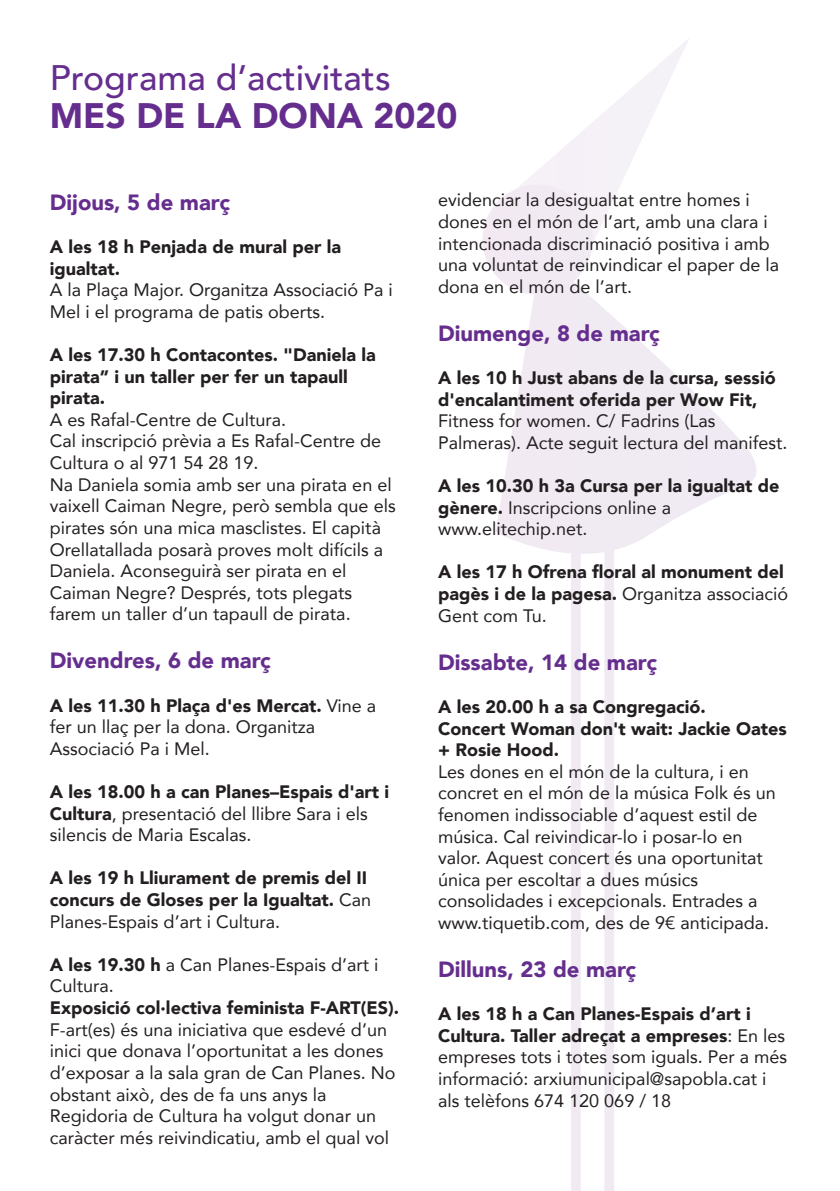
<style>
.page{position:relative;width:840px;height:1191px;background:#fff}
.page>*{position:absolute;margin:0;border:0;box-sizing:border-box;transform-origin:0 0}
.t1{font:500 35.4px "Avenir";color:#652e8e}
.t2{font:900 35.4px "Avenir";color:#652e8e}
.t3{font:900 22px "Avenir";color:#652e8e}
.t4{font:18px/21.6px "Avenir";color:#231f20}
.t5{font:900 18px/21.6px "Avenir";color:#231f20}
.s1{font-weight:900}
.s2{font-weight:400}
</style>
<div class="page">
<svg style="left:527px;top:39px;width:162px;height:141px"></svg>
<svg style="left:482px;top:180px;width:274px;height:1011px"></svg>
<h1 class="t1" style="left:50px;top:47px;width:342px">Programa d’activitats</h1>
<h1 class="t2" style="left:50px;top:85px;width:409px">MES DE LA DONA 2020</h1>
<p class="t3" style="left:50px;top:183px;width:182px">Dijous, 5 de març</p>
<p class="t5" style="left:50px;top:235px;width:292px">A les 18 h Penjada de mural per la igualtat.</p>
<p class="t4" style="left:50px;top:279px;width:344px">A la Plaça Major. Organitza Associació Pa i<br>Mel i el programa de patis oberts.</p>
<p class="t5" style="left:50px;top:343px;width:327px">A les 17.30 h Contacontes. "Daniela la pirata” i un taller per fer un tapaull pirata.</p>
<p class="t4" style="left:50px;top:408px;width:347px">A es Rafal-Centre de Cultura.<br>Cal inscripció prèvia a Es Rafal-Centre de Cultura o al 971 54 28 19.<br>Na Daniela somia amb ser una pirata en el vaixell Caiman Negre, però sembla que els pirates són una mica masclistes. El capità Orellatallada posarà proves molt difícils a Daniela. Aconseguirà ser pirata en el Caiman Negre? Després, tots plegats farem un taller d’un tapaull de pirata.</p>
<p class="t3" style="left:50px;top:642px;width:222px">Divendres, 6 de març</p>
<p class="t4" style="left:50px;top:694px;width:327px"><span class="s1">A les 11.30 h Plaça d'es Mercat.</span> Vine a fer un llaç per la dona. Organitza<br>Associació Pa i Mel.</p>
<p class="t4" style="left:50px;top:780px;width:340px"><span class="s1">A les 18.00 h a can Planes–Espais d'art i<br>Cultura</span>, presentació del llibre Sara i els silencis de Maria Escalas.</p>
<p class="t5" style="left:50px;top:867px;width:322px">A les 19 h Lliurament de premis del II concurs de Gloses per la Igualtat. <span class="s2">Can<br>Planes-Espais d’art i Cultura.</span></p>
<p class="t4" style="left:50px;top:953px;width:330px"><span class="s1">A les 19.30 h</span> a Can Planes-Espais d’art i<br>Cultura.</p>
<p class="t5" style="left:50px;top:996px;width:351px">Exposició col·lectiva feminista F-ART(ES).</p>
<p class="t4" style="left:50px;top:1018px;width:347px">F-art(es) és una iniciativa que esdevé d’un inici que donava l’oportunitat a les dones d’exposar a la sala gran de Can Planes. No obstant això, des de fa uns anys la Regidoria de Cultura ha volgut donar un caràcter més reivindicatiu, amb el qual vol</p>
<p class="t4" style="left:438px;top:189px;width:342px">evidenciar la desigualtat entre homes i dones en el món de l’art, amb una clara i intencionada discriminació positiva i amb una voluntat de reinvindicar el paper de la dona en el món de l’art.</p>
<p class="t3" style="left:438px;top:314px;width:223px">Diumenge, 8 de març</p>
<p class="t5" style="left:438px;top:366px;width:339px">A les 10 h Just abans de la cursa, sessió d'encalantiment oferida per Wow Fit,</p>
<p class="t4" style="left:438px;top:410px;width:351px">Fitness for women. C/ Fadrins (Las<br>Palmeras). Acte seguit lectura del manifest.</p>
<p class="t5" style="left:438px;top:474px;width:343px">A les 10.30 h 3a Cursa per la igualtat de gènere. <span class="s2">Inscripcions online a www.elitechip.net.</span></p>
<p class="t5" style="left:438px;top:561px;width:351px">A les 17 h Ofrena floral al monument del pagès i de la pagesa. <span class="s2">Organitza associació<br>Gent com Tu.</span></p>
<p class="t3" style="left:438px;top:643px;width:220px">Dissabte, 14 de març</p>
<p class="t5" style="left:438px;top:695px;width:350px">A les 20.00 h a sa Congregació.<br>Concert Woman don't wait: Jackie Oates + Rosie Hood.</p>
<p class="t4" style="left:438px;top:760px;width:339px">Les dones en el món de la cultura, i en concret en el món de la música Folk és un fenomen indissociable d’aquest estil de música. Cal reivindicar-lo i posar-lo en valor. Aquest concert és una oportunitat única per escoltar a dues músics consolidades i excepcionals. Entrades a www.tiquetib.com, des de 9€ anticipada.</p>
<p class="t3" style="left:438px;top:950px;width:199px">Dilluns, 23 de març</p>
<p class="t4" style="left:438px;top:1002px;width:350px"><span class="s1">A les 18 h a Can Planes-Espais d’art i Cultura. Taller adreçat a empreses</span>: En les empreses tots i totes som iguals. Per a més informació: arxiumunicipal@sapobla.cat i als telèfons 674 120 069 / 18</p>
</div>
